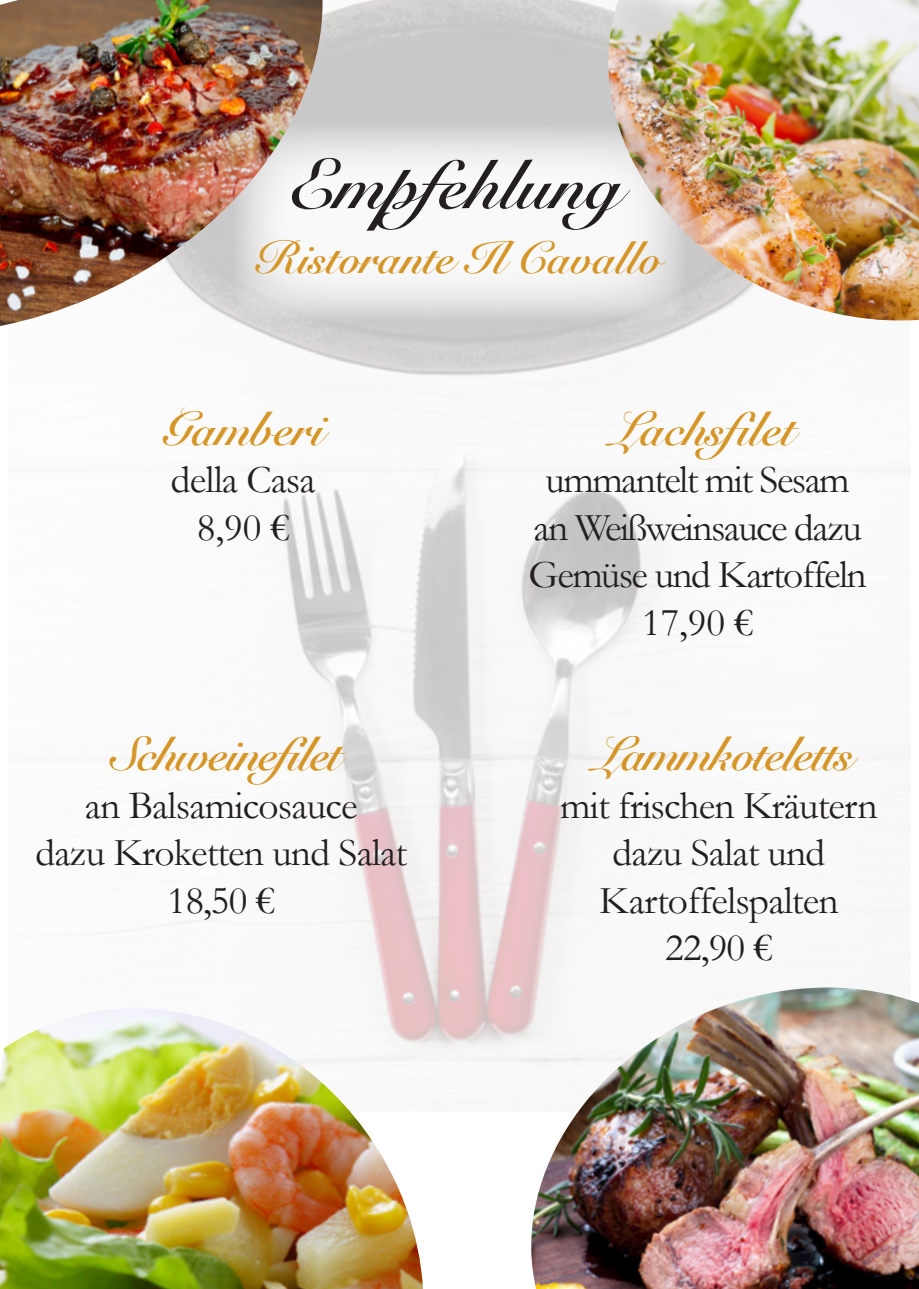
<style>
.page{position:relative;width:919px;height:1289px;background:#fff}
.page>*{position:absolute;margin:0;border:0;box-sizing:border-box;transform-origin:0 0}
.t1{font:69.6px "Snell Roundhand Bold Script";color:#231f20}
.t2{font:47.4px "Snell Roundhand Bold Script";letter-spacing:-.03em;color:#d59527}
.t3{font:47.4px "Snell Roundhand Bold Script";color:#d59527}
.t4{font:45px "Snell Roundhand Bold Script";color:#d59527}
.t5{font:39.6px/47.5px "Garamond";letter-spacing:-.02em;color:#231f20;text-align:center}
.t6{font:39.6px/47.5px "Garamond";letter-spacing:-.04em;color:#231f20;text-align:center}
</style>
<div class="page">
<img style="left:135px;top:0;width:775px;height:1062px">
<svg style="left:324px;top:124px;width:256px;height:196px"></svg>
<img style="left:0;top:0;width:324px;height:326px">
<img style="left:580px;top:0;width:338px;height:323px">
<img style="left:0;top:1008px;width:423px;height:280px">
<img style="left:511px;top:987px;width:407px;height:301px">
<h1 class="t1" style="left:288px;top:143px;width:335px">Empfehlung</h1>
<p class="t4" style="left:258px;top:231px;width:405px">Ristorante Il Cavallo</p>
<p class="t3" style="left:162px;top:400px;width:163px">Gamberi</p>
<p class="t5" style="left:171px;top:455px;width:146px">della Casa<br>8,90 €</p>
<p class="t2" style="left:112px;top:725px;width:230px">Schweinefilet</p>
<p class="t5" style="left:35px;top:780px;width:373px">an Balsamicosauce<br>dazu Kroketten und Salat<br>18,50 €</p>
<p class="t3" style="left:613px;top:400px;width:183px">Lachsfilet</p>
<p class="t6" style="left:528px;top:455px;width:339px">ummantelt mit Sesam an Weißweinsauce dazu<br>Gemüse und Kartoffeln<br>17,90 €</p>
<p class="t2" style="left:596px;top:725px;width:259px">Lammkoteletts</p>
<p class="t5" style="left:560px;top:780px;width:319px">mit frischen Kräutern dazu Salat und<br>Kartoffelspalten<br>22,90 €</p>
</div>
